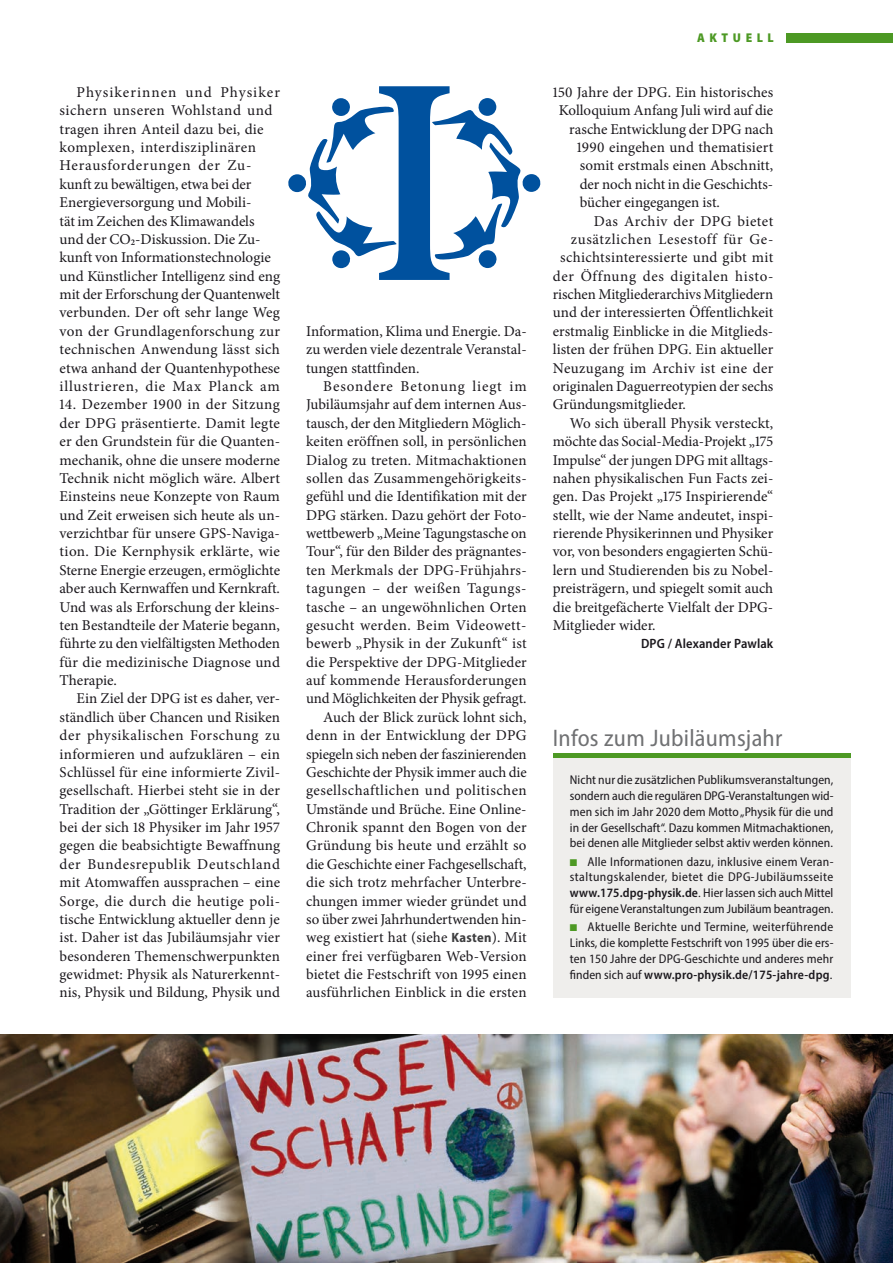
<style>
.page{position:relative;width:893px;height:1263px;background:#fff}
.page>*{position:absolute;margin:0;border:0;box-sizing:border-box;transform-origin:0 0}
.t1{font:semi-condensed 24px "Myriad Pro";letter-spacing:.01em;color:#707173}
.t2{font:15px/18.5px "Minion Pro";letter-spacing:.005em;color:#1a171c;text-align:justify}
.t3{font:15px "Minion Pro";letter-spacing:.045em;color:#1a171c}
.t4{font:15px "Minion Pro";letter-spacing:.025em;color:#1a171c}
.t5{font:15px "Minion Pro";letter-spacing:.03em;color:#1a171c}
.t6{font:15px "Minion Pro";letter-spacing:.035em;color:#1a171c}
.t7{font:600 semi-condensed 13.5px "Myriad Pro";letter-spacing:.01em;color:#1a171c}
.t8{font:600 semi-condensed 12.9px "Myriad Pro";letter-spacing:.015em;color:#1a171c}
.t9{font:semi-condensed 12.75px/15.8px "Myriad Pro";letter-spacing:.005em;color:#1a171c;text-align:justify}
.t10{font:900 semi-condensed 12.75px "Myriad Pro";letter-spacing:.36em;color:#4d9924}
.s1{font-family:"Myriad Pro";font-weight:700;font-stretch:semi-condensed;font-size:13.5px;color:#3e3e40}
.s2{color:#4d9924}
.s3{font-weight:600;font-size:12.9px}
.s4{font-family:"Minion Pro";font-stretch:normal}
.s5{font-weight:400;font-size:12.75px}
</style>
<div class="page">
<div style="left:787px;top:33px;width:106px;height:9px;background:#4d9924"></div>
<div style="left:553px;top:758px;width:297px;height:239px;background:#efeeec"></div>
<div style="left:553px;top:753px;width:297px;height:5px;background:#4d9924"></div>
<svg style="left:288px;top:86px;width:253px;height:194px"></svg>
<img style="left:0;top:1035px;width:893px;height:228px">
<p class="t2" style="left:60px;top:83px;width:222px;text-align:left;text-indent:17px">Physikerinnen und Physiker sichern unseren Wohlstand und tragen ihren Anteil dazu bei, die komplexen, interdisziplinären<br>Herausforderungen der Zu&shy;kunft zu bewältigen, etwa bei der<br>Ener gieversorgung und Mobili-<br>tät im Zeichen des Klimawandels und der CO<sub>2</sub>-Diskussion. Die Zu&shy;kunft von Informationstechnologie und Künstlicher Intelligenz sind eng mit der Erforschung der Quantenwelt verbunden. Der oft sehr lange Weg von der Grundlagenforschung zur technischen Anwendung lässt sich etwa anhand der Quanten hypothese illustrieren, die Max Planck am</p>
<p class="t2" style="left:60px;top:395px;width:222px">14. Dezember 1900 in der Sitzung der DPG präsentierte. Damit legte er den Grundstein für die Quanten&shy;mechanik, ohne die unsere moderne Technik nicht möglich wäre. Albert Einsteins neue Konzepte von Raum und Zeit erweisen sich heute als un&shy;verzichtbar für unsere GPS-Naviga&shy;tion. Die Kernphysik erklärte, wie Sterne Energie erzeugen, ermöglichte aber auch Kernwaffen und Kernkraft.<br>Und was als Erforschung der kleins&shy;ten Bestandteile der Materie begann, führte zu den vielfältigsten Methoden für die medizinische Diagnose und Therapie.</p>
<p class="t2" style="left:60px;top:689px;width:222px;text-indent:17px">Ein Ziel der DPG ist es daher, ver&shy;ständlich über Chancen und Risiken der physikalischen Forschung zu informieren und aufzuklären – ein Schlüssel für eine informierte Zivil&shy;gesellschaft. Hierbei steht sie in der Tradition der „Göttinger Erklärung“, bei der sich 18 Physiker im Jahr 1957 gegen die beabsichtigte Bewaffnung der Bundesrepublik Deutschland mit Atomwaffen aussprachen – eine Sorge, die durch die heutige poli&shy;tische Entwicklung aktueller denn je ist. Daher ist das Jubiläumsjahr vier besonderen Themenschwerpunkten gewidmet: Physik als Naturerkennt&shy;nis, Physik und Bildung, Physik und</p>
<p class="t2" style="left:306px;top:322px;width:222px">Information, Klima und Energie. Da&shy;zu werden viele dezentrale Veranstal&shy;tungen stattfinden.</p>
<p class="t2" style="left:306px;top:377px;width:222px;text-align:right">Besondere Betonung liegt im Jubiläumsjahr auf dem internen Aus&shy;tausch, der den Mitgliedern Möglich&shy;keiten eröffnen soll, in persönlichen Dialog zu treten. Mitmachaktionen sollen das Zusammengehörigkeits&shy;gefühl und die Identifikation mit der DPG stärken. Dazu gehört der Foto&shy;wettbewerb „Meine Tagungstasche on Tour“, für den Bilder des prägnantes&shy;ten Merkmals der DPG-Frühjahrs&shy;tagungen – der weißen Tagungs&shy;tasche – an ungewöhnlichen Orten gesucht werden. Beim Videowett&shy;bewerb „Physik in der Zukunft“ ist die Perspektive der DPG-Mitglieder auf kommende Herausforderungen und Möglichkeiten der Physik gefragt.<br>Auch der Blick zurück lohnt sich, denn in der Entwicklung der DPG spiegeln sich neben der faszinierenden Geschichte der Physik immer auch die gesellschaftlichen und politischen Umstände und Brüche. Eine Online-Chronik spannt den Bogen von der Gründung bis heute und erzählt so die Geschichte einer Fachgesellschaft, die sich trotz mehrfacher Unterbre&shy;chungen immer wieder gründet und so über zwei Jahrhundertwenden hin&shy;weg existiert hat (siehe <span class="s1">Kasten</span>). Mit einer frei verfügbaren Web-Version bietet die Festschrift von 1995 einen ausführlichen Einblick in die ersten</p>
<p class="t10" style="left:697px;top:30px;width:78px">AKTUELL</p>
<p class="t2" style="left:553px;top:83px;width:222px">150 Jahre der DPG. Ein historisches</p>
<p class="t2" style="left:559px;top:101px;width:216px">Kolloquium Anfang Juli wird auf die</p>
<p class="t2" style="left:569px;top:120px;width:206px">rasche Entwicklung der DPG nach</p>
<p class="t2" style="left:577px;top:138px;width:198px">1990 eingehen und thematisiert</p>
<p class="t2" style="left:580px;top:157px;width:195px">somit erstmals einen Abschnitt,</p>
<p class="t2" style="left:580px;top:175px;width:195px">der noch nicht in die Geschichts-</p>
<p class="t2" style="left:580px;top:193px;width:142px">bücher eingegangen ist.</p>
<p class="t6" style="left:594px;top:211px;width:181px">Das Archiv der DPG bietet</p>
<p class="t3" style="left:571px;top:229px;width:204px">zusätzlichen Lesestoff für Ge-</p>
<p class="t4" style="left:560px;top:247px;width:214px">schichtsinteressierte und gibt mit</p>
<p class="t3" style="left:553px;top:266px;width:222px">der Öffnung des digitalen histo-</p>
<p class="t2" style="left:553px;top:285px;width:222px">rischen Mitglieder archivs Mitgliedern</p>
<p class="t2" style="left:553px;top:304px;width:222px">und der interessierten Öffent lichkeit</p>
<p class="t2" style="left:553px;top:322px;width:222px">erstmalig Einblicke in die Mitglieds-</p>
<p class="t2" style="left:553px;top:340px;width:222px">listen der frühen DPG. Ein aktueller</p>
<p class="t5" style="left:553px;top:358px;width:222px">Neuzugang im Archiv ist eine der</p>
<p class="t2" style="left:553px;top:377px;width:222px">originalen Daguerreotypien der sechs</p>
<p class="t2" style="left:553px;top:395px;width:135px">Gründungsmitglieder.</p>
<p class="t2" style="left:570px;top:414px;width:205px">Wo sich überall Physik versteckt,</p>
<p class="t2" style="left:553px;top:432px;width:222px">möchte das Social-Media-Projekt „175</p>
<p class="t2" style="left:553px;top:451px;width:222px">Impulse“ der jungen DPG mit alltags-</p>
<p class="t2" style="left:553px;top:469px;width:222px">nahen physikalischen Fun Facts zei-</p>
<p class="t2" style="left:553px;top:487px;width:222px">gen. Das Projekt „175 Inspirierende“</p>
<p class="t2" style="left:553px;top:506px;width:222px">stellt, wie der Name andeutet, inspi-</p>
<p class="t2" style="left:553px;top:524px;width:222px">rierende Physikerinnen und Physiker</p>
<p class="t2" style="left:553px;top:542px;width:222px">vor, von besonders engagierten Schü-</p>
<p class="t2" style="left:553px;top:561px;width:222px">lern und Studierenden bis zu Nobel-</p>
<p class="t2" style="left:553px;top:579px;width:222px">preisträgern, und spiegelt somit auch</p>
<p class="t2" style="left:553px;top:598px;width:222px">die breitgefächerte Vielfalt der DPG-</p>
<p class="t2" style="left:553px;top:616px;width:104px">Mitglieder wider.</p>
<p class="t7" style="left:641px;top:635px;width:134px">DPG / Alexander Pawlak</p>
<h1 class="t1" style="left:553px;top:724px;width:231px">Infos zum Jubiläumsjahr</h1>
<p class="t9" style="left:570px;top:772px;width:265px">Nicht nur die zusätzlichen Publikumsveranstaltungen, sondern auch die regulären DPG-Veranstaltungen wid&shy;men sich im Jahr 2020 dem Motto „Physik für die und in der Gesellschaft“. Dazu kommen Mitmachaktionen, bei denen alle Mitglieder selbst aktiv werden können.</p>
<p class="t9" style="left:570px;top:853px;width:265px"><span class="s2">■</span> Alle Informationen dazu, inklusive einem Veran&shy;staltungskalender, bietet die DPG-Jubiläumsseite <span class="s3">www.175.dpg-physik.de</span><span class="s4">.</span> Hier lassen sich auch Mittel für eigene Veranstaltungen zum Jubiläum beantragen.</p>
<p class="t9" style="left:570px;top:919px;width:265px"><span class="s2">■</span> Aktuelle Berichte und Termine, weiterführende Links, die komplette Festschrift von 1995 über die ers&shy;ten 150 Jahre der DPG-Geschichte und anderes mehr</p>
<p class="t8" style="left:576px;top:966px;width:258px"><span class="s5">nden sich auf</span> www.pro-physik.de/175-jahre-dpg<span class="s5">.</span></p>
</div>
